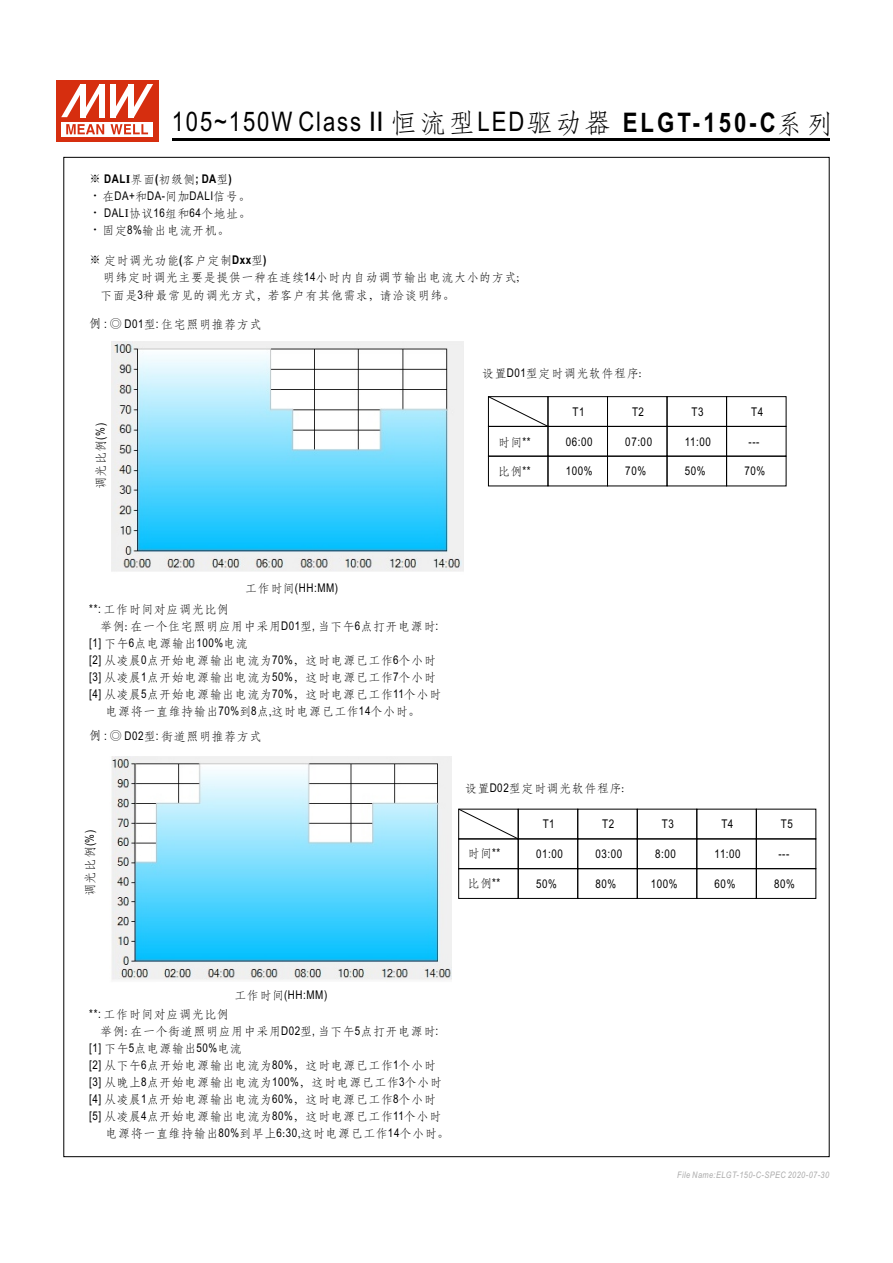
<style>
.page{position:relative;width:893px;height:1263px;background:#fff}
.page>*{position:absolute;margin:0;border:0;box-sizing:border-box;transform-origin:0 0}
.t1{font:27px "Arial Narrow";letter-spacing:.07em;color:#000}
.t2{font:12px/17px "ST Fangsong";letter-spacing:.05em;color:#000}
.t3{font:12px "Arial Narrow";letter-spacing:.045em;color:#000}
.t4{font:italic 9px "Arial Narrow";letter-spacing:.045em;color:#aaa}
.s1{font-family:"Arial Unicode MS"}
.s2{font-family:"ST Fangsong"}
.s3{font-weight:700}
.s4{font-family:"S Jen Lei";font-weight:500}
.s5{font-family:"Arial Narrow";font-weight:700}
.s6{font-family:"Times New Roman";font-weight:700}
.s7{font-family:"Arial Narrow"}
.s8{font-family:"Times New Roman"}
.s9{font-family:"Adobe Fangsong Std"}
</style>
<div class="page">
<div style="left:548px;top:396px;width:60px;height:31px;border:1px solid #000"></div>
<div style="left:607px;top:396px;width:60px;height:31px;border:1px solid #000"></div>
<div style="left:667px;top:396px;width:60px;height:31px;border:1px solid #000"></div>
<div style="left:726px;top:396px;width:60px;height:31px;border:1px solid #000"></div>
<div style="left:488px;top:426px;width:60px;height:31px;border:1px solid #000"></div>
<div style="left:548px;top:426px;width:60px;height:31px;border:1px solid #000"></div>
<div style="left:518px;top:838px;width:60px;height:31px;border:1px solid #000"></div>
<div style="left:607px;top:426px;width:60px;height:31px;border:1px solid #000"></div>
<div style="left:577px;top:838px;width:61px;height:31px;border:1px solid #000"></div>
<div style="left:667px;top:426px;width:60px;height:31px;border:1px solid #000"></div>
<div style="left:637px;top:838px;width:60px;height:31px;border:1px solid #000"></div>
<div style="left:726px;top:426px;width:60px;height:31px;border:1px solid #000"></div>
<div style="left:696px;top:838px;width:61px;height:31px;border:1px solid #000"></div>
<div style="left:756px;top:838px;width:60px;height:31px;border:1px solid #000"></div>
<div style="left:488px;top:456px;width:60px;height:30px;border:1px solid #000"></div>
<div style="left:458px;top:868px;width:61px;height:31px;border:1px solid #000"></div>
<div style="left:548px;top:456px;width:60px;height:30px;border:1px solid #000"></div>
<div style="left:518px;top:868px;width:60px;height:31px;border:1px solid #000"></div>
<div style="left:607px;top:456px;width:60px;height:30px;border:1px solid #000"></div>
<div style="left:577px;top:868px;width:61px;height:31px;border:1px solid #000"></div>
<div style="left:667px;top:456px;width:60px;height:30px;border:1px solid #000"></div>
<div style="left:637px;top:868px;width:60px;height:31px;border:1px solid #000"></div>
<div style="left:726px;top:456px;width:60px;height:30px;border:1px solid #000"></div>
<div style="left:696px;top:868px;width:61px;height:31px;border:1px solid #000"></div>
<div style="left:756px;top:868px;width:60px;height:31px;border:1px solid #000"></div>
<svg style="left:488px;top:396px;width:60px;height:31px"></svg>
<svg style="left:458px;top:808px;width:61px;height:31px"></svg>
<img style="left:112px;top:342px;width:351px;height:230px">
<img style="left:111px;top:756px;width:341px;height:225px">
<hr style="left:172px;top:139px;width:657px;height:2px;background:#000">
<div style="left:56px;top:80px;width:102px;height:61px;background:#d62e0f"></div>
<svg style="left:61px;top:122px;width:92px;height:14px"></svg>
<svg style="left:111px;top:124px;width:37px;height:10px"></svg>
<svg style="left:66px;top:124px;width:38px;height:10px"></svg>
<svg style="left:61px;top:84px;width:44px;height:33px"></svg>
<svg style="left:111px;top:84px;width:42px;height:33px"></svg>
<h1 class="t1" style="left:172px;top:111px;width:663px">105~150W Class <span class="s1">Ⅱ</span> <span class="s2">恒流型</span>LED<span class="s2">驱动器</span> <span class="s3">ELGT-150-C</span><span class="s2">系列</span></h1>
<p class="t2" style="left:89px;top:171px;width:163px"><span class="s4">※</span> <span class="s5">DAL</span><span class="s6">I</span>界面<span class="s5">(</span>初级侧<span class="s5">; DA</span>型<span class="s5">)<br></span><span class="s4">‧</span>在<span class="s7">DA+</span>和<span class="s7">DA-</span>间加<span class="s7">DALI</span>信号。</p>
<p class="t2" style="left:89px;top:205px;width:163px"><span class="s4">‧</span> <span class="s7">DAL</span><span class="s8">I</span>协议<span class="s7">16</span>组和<span class="s7">64</span>个地址。<span class="s4">‧</span>固定<span class="s7">8%</span>输出电流开机。</p>
<p class="t2" style="left:100px;top:252px;width:420px;text-indent:-11px"><span class="s4">※</span> 定时调光功能<span class="s5">(</span>客户定制<span class="s5">Dxx</span>型<span class="s5">)<br></span>明纬定时调光主要是提供一种在连续<span class="s7">14</span>小时内自动调节输出电流大小的方式;下面是<span class="s7">3</span>种最常见的调光方式，若客户有其他需求，请洽谈明纬。</p>
<p class="t2" style="left:89px;top:316px;width:174px"><span class="s9">例</span> <span class="s7">:</span> <span class="s4">◎</span> <span class="s7">D01</span>型<span class="s7">:</span> 住宅照明推荐方式</p>
<p class="t2" style="left:92px;top:489px;width:68px;rotate:-90deg">调光比例<span class="s7">(%)</span></p>
<p class="t2" style="left:482px;top:365px;width:161px">设置<span class="s7">D01</span>型定时调光软件程序:</p>
<p class="t3" style="left:572px;top:407px;width:14px">T1</p>
<p class="t3" style="left:632px;top:407px;width:14px">T2</p>
<p class="t3" style="left:692px;top:407px;width:14px">T3</p>
<p class="t3" style="left:751px;top:407px;width:14px">T4</p>
<p class="t2" style="left:498px;top:433px;width:34px">时间<span class="s7">**</span></p>
<p class="t3" style="left:566px;top:437px;width:28px">06:00</p>
<p class="t3" style="left:625px;top:437px;width:28px">07:00</p>
<p class="t3" style="left:685px;top:437px;width:28px">11:00</p>
<p class="t3" style="left:749px;top:437px;width:12px">---</p>
<p class="t2" style="left:498px;top:463px;width:34px">比例<span class="s7">**</span></p>
<p class="t3" style="left:566px;top:467px;width:28px">100%</p>
<p class="t3" style="left:625px;top:467px;width:22px">70%</p>
<p class="t3" style="left:685px;top:467px;width:22px">50%</p>
<p class="t3" style="left:744px;top:467px;width:22px">70%</p>
<p class="t3" style="left:245px;top:583px;width:94px"><span class="s2">工作时间</span>(HH:MM)</p>
<p class="t2" style="left:89px;top:601px;width:141px"><span class="s7">**:</span> 工作时间对应调光比例</p>
<p class="t2" style="left:100px;top:618px;width:339px">举例: 在一个住宅照明应用中采用<span class="s7">D01</span>型<span class="s7">,</span> 当下午<span class="s7">6</span>点打开电源时<span class="s7">:</span></p>
<p class="t2" style="left:89px;top:635px;width:160px"><span class="s7">[1]</span> 下午<span class="s7">6</span>点电源输出<span class="s7">100%</span>电流</p>
<p class="t2" style="left:89px;top:652px;width:348px"><span class="s7">[2]</span> 从凌晨<span class="s7">0</span>点开始电源输出电流为<span class="s7">70%</span>，这时电源已工作<span class="s7">6</span>个小时</p>
<p class="t2" style="left:89px;top:669px;width:348px"><span class="s7">[3]</span> 从凌晨<span class="s7">1</span>点开始电源输出电流为<span class="s7">50%</span>，这时电源已工作<span class="s7">7</span>个小时</p>
<p class="t2" style="left:89px;top:686px;width:353px"><span class="s7">[4]</span> 从凌晨<span class="s7">5</span>点开始电源输出电流为<span class="s7">70%</span>，这时电源已工作<span class="s7">11</span>个小时</p>
<p class="t2" style="left:106px;top:703px;width:316px">电源将一直维持输出<span class="s7">70%</span>到<span class="s7">8</span>点,这时电源已工作<span class="s7">14</span>个小时。</p>
<p class="t2" style="left:89px;top:727px;width:174px"><span class="s9">例</span> <span class="s7">:</span> <span class="s4">◎</span> <span class="s7">D02</span>型<span class="s7">:</span> 街道照明推荐方式</p>
<p class="t2" style="left:82px;top:896px;width:68px;rotate:-90deg">调光比例<span class="s7">(%)</span></p>
<p class="t2" style="left:465px;top:780px;width:161px">设置<span class="s7">D02</span>型定时调光软件程序:</p>
<p class="t2" style="left:468px;top:845px;width:34px">时间<span class="s7">**</span></p>
<p class="t2" style="left:468px;top:874px;width:34px">比例<span class="s7">**</span></p>
<p class="t3" style="left:543px;top:819px;width:14px">T1</p>
<p class="t3" style="left:536px;top:849px;width:28px">01:00</p>
<p class="t3" style="left:602px;top:819px;width:14px">T2</p>
<p class="t3" style="left:596px;top:849px;width:28px">03:00</p>
<p class="t3" style="left:536px;top:879px;width:22px">50%</p>
<p class="t3" style="left:596px;top:879px;width:22px">80%</p>
<p class="t3" style="left:662px;top:819px;width:14px">T3</p>
<p class="t3" style="left:721px;top:819px;width:14px">T4</p>
<p class="t3" style="left:781px;top:819px;width:14px">T5</p>
<p class="t3" style="left:655px;top:849px;width:22px">8:00</p>
<p class="t3" style="left:715px;top:849px;width:28px">11:00</p>
<p class="t3" style="left:778px;top:849px;width:12px">---</p>
<p class="t3" style="left:651px;top:879px;width:28px">100%</p>
<p class="t3" style="left:715px;top:879px;width:22px">60%</p>
<p class="t3" style="left:774px;top:879px;width:22px">80%</p>
<p class="t3" style="left:234px;top:990px;width:94px"><span class="s2">工作时间</span>(HH:MM)</p>
<p class="t2" style="left:89px;top:1005px;width:141px"><span class="s7">**:</span> 工作时间对应调光比例</p>
<p class="t2" style="left:100px;top:1022px;width:339px">举例: 在一个街道照明应用中采用<span class="s7">D02</span>型<span class="s7">,</span> 当下午<span class="s7">5</span>点打开电源时<span class="s7">:</span></p>
<p class="t2" style="left:89px;top:1039px;width:154px"><span class="s7">[1]</span> 下午<span class="s7">5</span>点电源输出<span class="s7">50%</span>电流</p>
<p class="t2" style="left:89px;top:1056px;width:348px"><span class="s7">[2]</span> 从下午<span class="s7">6</span>点开始电源输出电流为<span class="s7">80%</span>，这时电源已工作<span class="s7">1</span>个小时</p>
<p class="t2" style="left:89px;top:1074px;width:354px"><span class="s7">[3]</span> 从晚上<span class="s7">8</span>点开始电源输出电流为<span class="s7">100%</span>，这时电源已工作<span class="s7">3</span>个小时</p>
<p class="t2" style="left:89px;top:1091px;width:348px"><span class="s7">[4]</span> 从凌晨<span class="s7">1</span>点开始电源输出电流为<span class="s7">60%</span>，这时电源已工作<span class="s7">8</span>个小时</p>
<p class="t2" style="left:89px;top:1108px;width:353px"><span class="s7">[5]</span> 从凌晨<span class="s7">4</span>点开始电源输出电流为<span class="s7">80%</span>，这时电源已工作<span class="s7">11</span>个小时</p>
<p class="t2" style="left:106px;top:1125px;width:345px">电源将一直维持输出<span class="s7">80%</span>到早上<span class="s7">6</span>:<span class="s7">30</span>,这时电源已工作<span class="s7">14</span>个小时。</p>
<p class="t4" style="left:677px;top:1171px;width:154px">File Name:ELGT-150-C-SPEC 2020-07-30</p>
</div>
